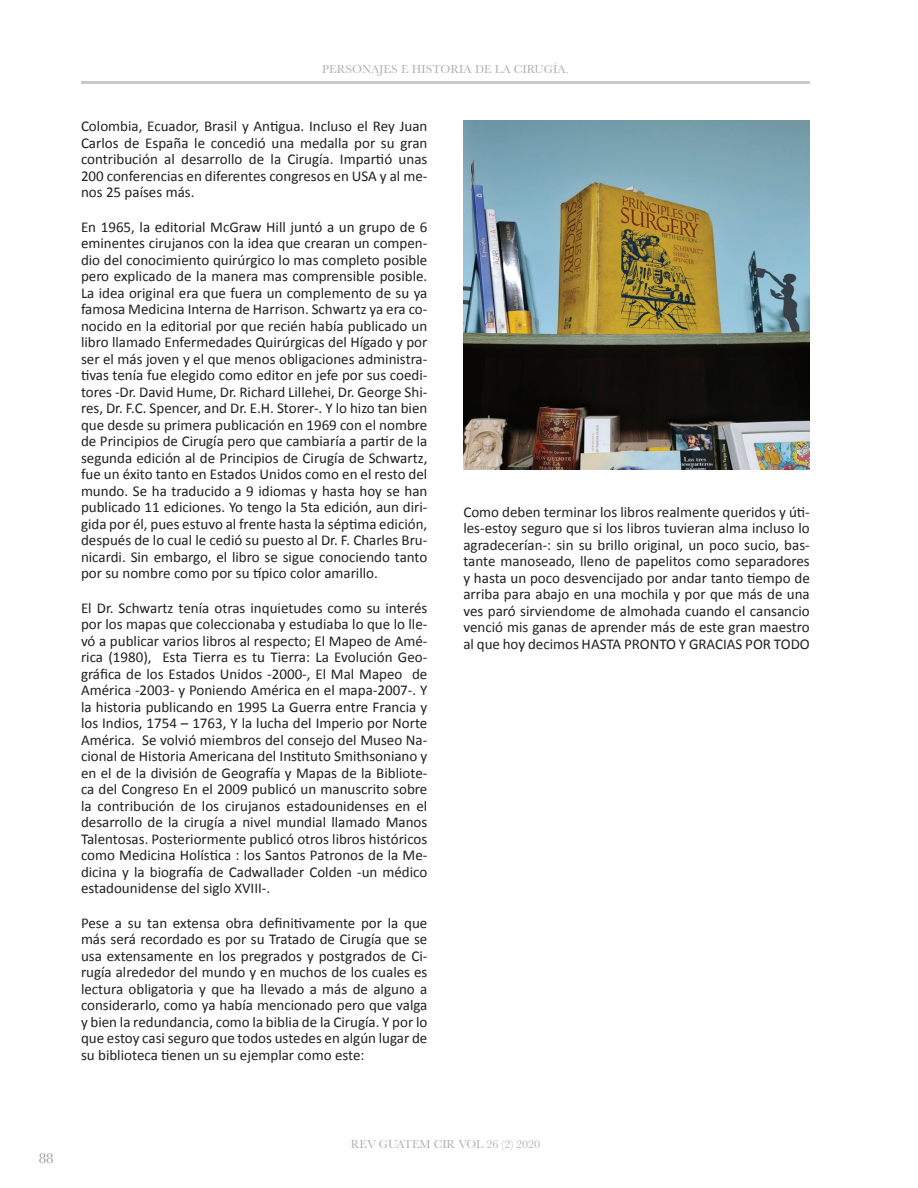
<style>
.page{position:relative;width:918px;height:1188px;background:#fff}
.page>*{position:absolute;margin:0;border:0;box-sizing:border-box;transform-origin:0 0}
.t1{font:15px/16.5px "Calibri";color:#231f20;text-align:justify}
.t2{font:15px "Baskerville";color:#939598}
.t3{font:12px "Baskerville";letter-spacing:.01em;color:#afafaf}
</style>
<div class="page">
<hr style="left:81px;top:81px;width:729px;height:3px;background:#939598">
<img style="left:463px;top:120px;width:347px;height:349px">
<p class="t3" style="left:322px;top:61px;width:248px">PERSONAJES E HISTORIA DE LA CIRUGÍA.</p>
<p class="t1" style="left:81px;top:118px;width:348px">Colombia, Ecuador, Brasil y Antigua. Incluso el Rey Juan Carlos de España le concedió una medalla por su gran contribución al desarrollo de la Cirugía. Impartió unas 200 conferencias en diferentes congresos en USA y al me&shy;nos 25 países más.</p>
<p class="t1" style="left:81px;top:218px;width:348px">En 1965, la editorial McGraw Hill juntó a un grupo de 6 eminentes cirujanos con la idea que crearan un compen&shy;dio del conocimiento quirúrgico lo mas completo posible pero explicado de la manera mas comprensible posible.<br>La idea original era que fuera un complemento de su ya famosa Medicina Interna de Harrison. Schwartz ya era co&shy;nocido en la editorial por que recién había publicado un libro llamado Enfermedades Quirúrgicas del Hígado y por ser el más joven y el que menos obligaciones administra&shy;tivas tenía fue elegido como editor en jefe por sus coedi&shy;tores -Dr. David Hume, Dr. Richard Lillehei, Dr. George Shi&shy;res, Dr. F.C. Spencer, and Dr. E.H. Storer-. Y lo hizo tan bien que desde su primera publicación en 1969 con el nombre de Principios de Cirugía pero que cambiaría a partir de la segunda edición al de Principios de Cirugía de Schwartz, fue un éxito tanto en Estados Unidos como en el resto del mundo. Se ha traducido a 9 idiomas y hasta hoy se han publicado 11 ediciones. Yo tengo la 5ta edición, aun diri&shy;gida por él, pues estuvo al frente hasta la séptima edición, después de lo cual le cedió su puesto al Dr. F. Charles Bru&shy;nicardi. Sin embargo, el libro se sigue conociendo tanto por su nombre como por su típico color amarillo.</p>
<p class="t1" style="left:81px;top:599px;width:348px">El Dr. Schwartz tenía otras inquietudes como su interés por los mapas que coleccionaba y estudiaba lo que lo lle&shy;vó a publicar varios libros al respecto; El Mapeo de Amé&shy;rica (1980), Esta Tierra es tu Tierra: La Evolución Geo&shy;gráfica de los Estados Unidos -2000-, El Mal Mapeo de América -2003- y Poniendo América en el mapa-2007-. Y la historia publicando en 1995 La Guerra entre Francia y los Indios, 1754 – 1763, Y la lucha del Imperio por Norte América. Se volvió miembros del consejo del Museo Na&shy;cional de Historia Americana del Instituto Smithsoniano y en el de la división de Geografía y Mapas de la Bibliote&shy;ca del Congreso En el 2009 publicó un manuscrito sobre la contribución de los cirujanos estadounidenses en el desarrollo de la cirugía a nivel mundial llamado Manos Talentosas. Posteriormente publicó otros libros históricos como Medicina Holística : los Santos Patronos de la Me&shy;dicina y la biografía de Cadwallader Colden -un médico estadounidense del siglo XVIII-.</p>
<p class="t1" style="left:81px;top:914px;width:348px">Pese a su tan extensa obra definitivamente por la que más será recordado es por su Tratado de Cirugía que se usa extensamente en los pregrados y postgrados de Ci&shy;rugía alrededor del mundo y en muchos de los cuales es lectura obligatoria y que ha llevado a más de alguno a considerarlo, como ya había mencionado pero que valga y bien la redundancia, como la biblia de la Cirugía. Y por lo que estoy casi seguro que todos ustedes en algún lugar de su biblioteca tienen un su ejemplar como este:</p>
<p class="t1" style="left:463px;top:503px;width:348px">Como deben terminar los libros realmente queridos y úti&shy;les-estoy seguro que si los libros tuvieran alma incluso lo agradecerían-: sin su brillo original, un poco sucio, bas&shy;tante manoseado, lleno de papelitos como separadores y hasta un poco desvencijado por andar tanto tiempo de arriba para abajo en una mochila y por que más de una ves paró sirviendome de almohada cuando el cansancio venció mis ganas de aprender más de este gran maestro al que hoy decimos HASTA PRONTO Y GRACIAS POR TODO</p>
<p class="t2" style="left:39px;top:1148px;width:16px">88</p>
<p class="t3" style="left:351px;top:1137px;width:191px">REV GUATEM CIR VOL 26 (2) 2020</p>
</div>
